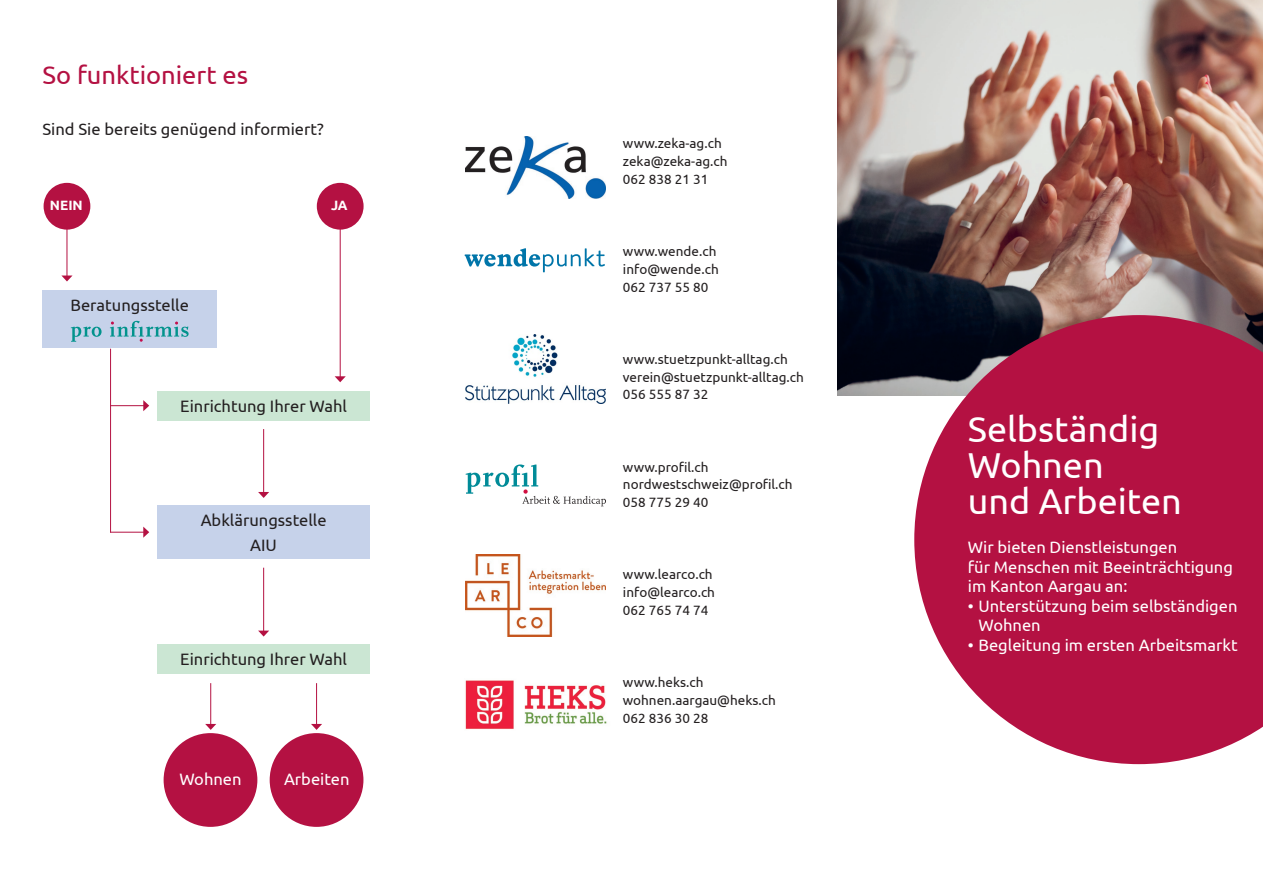
<style>
.page{position:relative;width:1263px;height:893px;background:#fff}
.page>*{position:absolute;margin:0;border:0;box-sizing:border-box;transform-origin:0 0}
.t1{font:36px/36px "Ubuntu";color:#fff}
.t2{font:25.5px "Ubuntu";color:#b41142}
.t3{font:16.5px/19.5px "Ubuntu";color:#fff}
.t4{font:16.5px/25.2px "Ubuntu";color:#231f20;text-align:center}
.t5{font:13.5px/18px "Ubuntu";color:#231f20}
.t6{font:700 13.5px "Ubuntu";color:#fff}
</style>
<div class="page">
<div style="left:317px;top:183px;width:47px;height:47px;background:#b41142;border-radius:50%"></div>
<div style="left:44px;top:183px;width:46px;height:47px;background:#b41142;border-radius:50%"></div>
<img style="left:465px;top:680px;width:142px;height:49px">
<img style="left:466px;top:555px;width:140px;height:81px">
<img style="left:465px;top:335px;width:141px;height:69px">
<svg style="left:465px;top:248px;width:140px;height:24px"></svg>
<img style="left:466px;top:137px;width:140px;height:62px">
<svg style="left:466px;top:464px;width:140px;height:42px"></svg>
<div style="left:43px;top:290px;width:174px;height:58px;background:#c6d2ea"></div>
<div style="left:157px;top:644px;width:213px;height:30px;background:#cbe6d3"></div>
<div style="left:157px;top:391px;width:213px;height:30px;background:#cbe6d3"></div>
<hr style="left:67px;top:218px;width:1px;height:58px;background:#b41142">
<svg style="left:62px;top:276px;width:10px;height:5px"></svg>
<hr style="left:110px;top:349px;width:1px;height:184px;background:#b41142">
<hr style="left:340px;top:218px;width:1px;height:159px;background:#b41142">
<svg style="left:335px;top:376px;width:11px;height:6px"></svg>
<hr style="left:316px;top:683px;width:1px;height:42px;background:#b41142">
<svg style="left:311px;top:724px;width:11px;height:6px"></svg>
<hr style="left:263px;top:429px;width:1px;height:64px;background:#b41142">
<svg style="left:258px;top:492px;width:11px;height:6px"></svg>
<hr style="left:263px;top:568px;width:1px;height:63px;background:#b41142">
<svg style="left:258px;top:631px;width:11px;height:6px"></svg>
<hr style="left:210px;top:683px;width:1px;height:42px;background:#b41142">
<svg style="left:205px;top:724px;width:11px;height:6px"></svg>
<hr style="left:110px;top:405px;width:34px;height:1px;background:#b41142">
<svg style="left:143px;top:400px;width:6px;height:11px"></svg>
<hr style="left:110px;top:532px;width:34px;height:1px;background:#b41142">
<svg style="left:143px;top:527px;width:6px;height:11px"></svg>
<div style="left:157px;top:506px;width:213px;height:53px;background:#c6d2ea"></div>
<img style="left:838px;top:0;width:425px;height:395px">
<svg style="left:914px;top:315px;width:349px;height:449px;background:#b22953"></svg>
<div style="left:164px;top:733px;width:93px;height:94px;background:#b41142;border-radius:50%"></div>
<div style="left:270px;top:733px;width:93px;height:94px;background:#b41142;border-radius:50%"></div>
<svg style="left:71px;top:327px;width:31px;height:15px"></svg>
<svg style="left:110px;top:321px;width:79px;height:21px"></svg>
<h2 class="t2" style="left:43px;top:59px;width:207px">So funktioniert es</h2>
<p class="t4" style="left:43px;top:116px;width:283px">Sind Sie bereits genügend informiert?</p>
<p class="t6" style="left:50px;top:197px;width:34px">NEIN</p>
<p class="t6" style="left:331px;top:197px;width:18px">JA</p>
<p class="t4" style="left:70px;top:292px;width:120px">Beratungsstelle</p>
<p class="t4" style="left:180px;top:393px;width:168px">Einrichtung Ihrer Wahl</p>
<p class="t4" style="left:201px;top:507px;width:127px">Abklärungsstelle<br>AIU</p>
<p class="t4" style="left:180px;top:646px;width:168px">Einrichtung Ihrer Wahl</p>
<p class="t3" style="left:179px;top:769px;width:64px">Wohnen</p>
<p class="t3" style="left:284px;top:769px;width:67px">Arbeiten</p>
<p class="t5" style="left:623px;top:133px;width:106px">www.zeka-ag.ch zeka@zeka-ag.ch<br>062 838 21 31</p>
<p class="t5" style="left:623px;top:241px;width:97px">www.wende.ch info@wende.ch<br>062 737 55 80</p>
<p class="t5" style="left:623px;top:349px;width:182px">www.stuetzpunkt-alltag.ch verein@stuetzpunkt-alltag.ch<br>056 555 87 32</p>
<p class="t5" style="left:623px;top:457px;width:171px">www.profil.ch nordwestschweiz@profil.ch<br>058 775 29 40</p>
<p class="t5" style="left:623px;top:565px;width:94px">www.learco.ch info@learco.ch<br>062 765 74 74</p>
<p class="t5" style="left:623px;top:673px;width:154px">www.heks.ch wohnen.aargau@heks.ch<br>062 836 30 28</p>
<h1 class="t1" style="left:968px;top:410px;width:215px">Selbständig<br>Wohnen<br>und Arbeiten</h1>
<p class="t3" style="left:968px;top:537px;width:267px">Wir bieten Dienstleistungen<br>für Menschen mit Beeinträchtigung im Kanton Aargau an:</p>
<p class="t3" style="left:978px;top:595px;width:260px;text-indent:-11px">• Unterstützung beim selbständigen<br>Wohnen</p>
<p class="t3" style="left:968px;top:634px;width:271px">• Begleitung im ersten Arbeitsmarkt</p>
</div>
